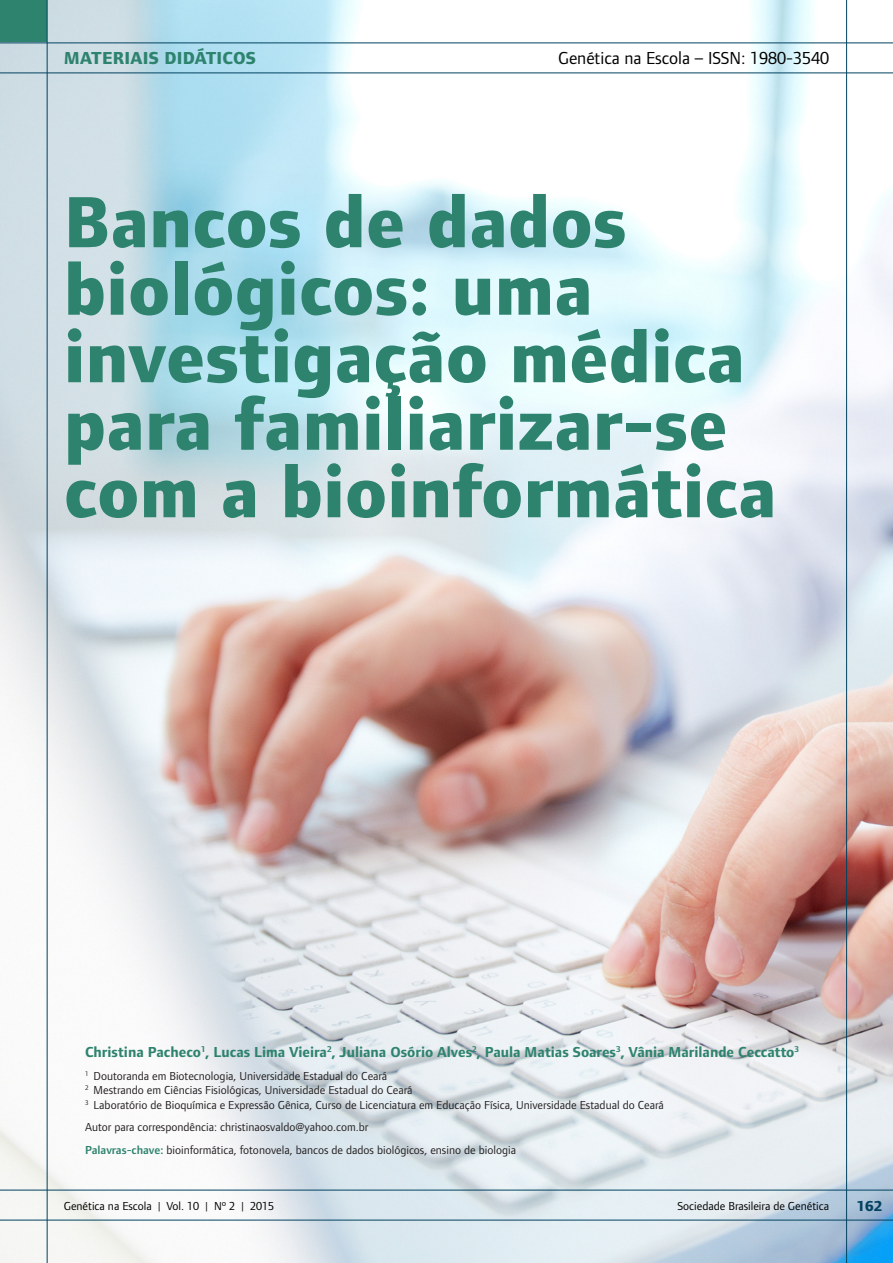
<style>
.page{position:relative;width:893px;height:1263px;background:#fff}
.page>*{position:absolute;margin:0;border:0;box-sizing:border-box;transform-origin:0 0}
.Titulão{font:800 75px/67.5px "Foundry Form Sans";color:#2e836e}
.t1{font:18px "Foundry Form Sans";color:#000}
.t2{font:800 18px "Foundry Form Sans";letter-spacing:.015em;color:#2e836e}
.Autores{font:700 15px "Foundry Form Sans";color:#2e836e}
.t3{font:800 15px "Foundry Form Sans";color:#014260}
.Instituição{font:12px "Foundry Form Sans";color:#231f20}
.t4{font:12px "Foundry Form Sans";color:#000}
.s1{font-weight:600;color:#2e836e}
</style>
<div class="page">
<img style="left:0;top:0;width:893px;height:1263px">
<div style="left:0;top:0;width:47px;height:42px;background:#2e836e"></div>
<hr style="left:47px;top:0;width:1px;height:1263px;background:#014260">
<hr style="left:846px;top:0;width:1px;height:1263px;background:#014260">
<hr style="left:0;top:1190px;width:893px;height:1px;background:#014260">
<hr style="left:0;top:1220px;width:893px;height:1px;background:#014260">
<hr style="left:0;top:43px;width:893px;height:1px;background:#014260">
<hr style="left:0;top:73px;width:893px;height:1px;background:#014260">
<h2 class="t2" style="left:64px;top:48px;width:194px">MATERIAIS DIDÁTICOS</h2>
<h2 class="t1" style="left:558px;top:48px;width:273px">Genética na Escola – ISSN: 1980-3540</h2>
<p class="Titulão" style="left:64px;top:189px;width:714px">Bancos de dados biológicos: uma investigação médica para familiarizar-se com a bioinformática</p>
<p class="Autores" style="left:85px;top:1043px;width:715px">Christina Pacheco<sup>1</sup>, Lucas Lima Vieira<sup>2</sup>, Juliana Osório Alves<sup>2</sup>, Paula Matias Soares<sup>3</sup>, Vânia Marilande Ceccatto<sup>3</sup></p>
<p class="Instituição" style="left:85px;top:1069px;width:304px"><sup>1</sup> Doutoranda em Biotecnologia, Universidade Estadual do Ceará</p>
<p class="Instituição" style="left:85px;top:1083px;width:329px"><sup>2</sup> Mestrando em Ciências Fisiológicas, Universidade Estadual do Ceará</p>
<p class="Instituição" style="left:85px;top:1098px;width:580px"><sup>3</sup> Laboratório de Bioquímica e Expressão Gênica, Curso de Licenciatura em Educação Física, Universidade Estadual do Ceará</p>
<p class="Instituição" style="left:85px;top:1121px;width:285px">Autor para correspondência: christinaosvaldo@yahoo.com.br</p>
<p class="Instituição" style="left:85px;top:1143px;width:432px"><span class="s1">Palavras-chave:</span> bioinformática, fotonovela, bancos de dados biológicos, ensino de biologia</p>
<p class="t4" style="left:64px;top:1199px;width:212px">Genética na Escola | Vol. 10 | Nº 2 | 2015</p>
<p class="t4" style="left:677px;top:1199px;width:153px">Sociedade Brasileira de Genética</p>
<p class="t3" style="left:857px;top:1197px;width:27px">162</p>
</div>
